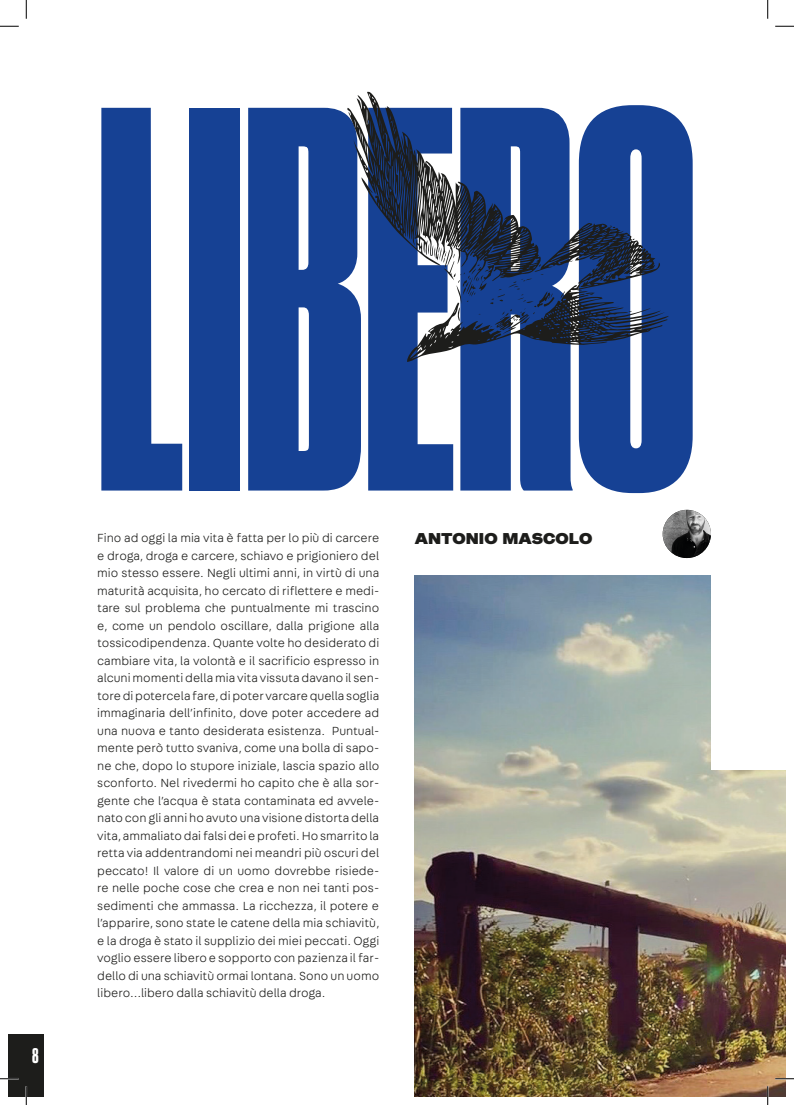
<style>
.page{position:relative;width:794px;height:1105px;background:#fff}
.page>*{position:absolute;margin:0;border:0;box-sizing:border-box;transform-origin:0 0}
.t1{font:514.5px "Druk X Condensed Super";color:#164194}
.t2{font:500 20px "Druk";color:#fff}
.t3{font:800 15px "Mint Grotesk";color:#1d1d1b}
.t4{font:300 12.5px/17.5px "Fabriga";color:#1d1d1b;text-align:justify}
</style>
<div class="page">
<div style="left:9px;top:1034px;width:35px;height:62px;background:#1d1d1b"></div>
<img style="left:414px;top:575px;width:371px;height:521px">
<svg style="left:347px;top:91px;width:321px;height:271px"></svg>
<div style="left:710px;top:565px;width:75px;height:204px;background:#fff"></div>
<img style="left:662px;top:510px;width:48px;height:48px;border-radius:24px">
<svg style="left:0;top:25px;width:19px;height:2px"></svg>
<svg style="left:775px;top:25px;width:18px;height:2px"></svg>
<svg style="left:0;top:1078px;width:19px;height:1px"></svg>
<svg style="left:774px;top:1078px;width:19px;height:1px"></svg>
<svg style="left:25px;top:0;width:2px;height:19px"></svg>
<svg style="left:25px;top:1086px;width:2px;height:19px"></svg>
<svg style="left:767px;top:0;width:1px;height:19px"></svg>
<svg style="left:766px;top:1086px;width:2px;height:19px"></svg>
<h2 class="t2" style="left:32px;top:1042px;width:8px">8</h2>
<p class="t1" style="left:97px;top:4px;width:600px">LIBERO</p>
<p class="t4" style="left:97px;top:529px;width:283px">Fino ad oggi la mia vita è fatta per lo più di carcere e droga, droga e carcere, schiavo e prigioniero del mio stesso essere. Negli ultimi anni, in virtù di una maturità acquisita, ho cercato di riflettere e medi&shy;tare sul problema che puntualmente mi trascino e, come un pendolo oscillare, dalla prigione alla tossicodipendenza. Quante volte ho desiderato di cambiare vita, la volontà e il sacrificio espresso in alcuni momenti della mia vita vissuta davano il sen&shy;tore di potercela fare, di poter varcare quella soglia immaginaria dell’infinito, dove poter accedere ad una nuova e tanto desiderata esistenza. Puntual&shy;mente però tutto svaniva, come una bolla di sapo&shy;ne che, dopo lo stupore iniziale, lascia spazio allo sconforto. Nel rivedermi ho capito che è alla sor&shy;gente che l’acqua è stata contaminata ed avvele&shy;nato con gli anni ho avuto una visione distorta della vita, ammaliato dai falsi dei e profeti. Ho smarrito la retta via addentrandomi nei meandri più oscuri del peccato! Il valore di un uomo dovrebbe risiede&shy;re nelle poche cose che crea e non nei tanti pos&shy;sedimenti che ammassa. La ricchezza, il potere e l’apparire, sono state le catene della mia schiavitù, e la droga è stato il supplizio dei miei peccati. Oggi voglio essere libero e sopporto con pazienza il far&shy;dello di una schiavitù ormai lontana. Sono un uomo libero…libero dalla schiavitù della droga.</p>
<p class="t3" style="left:414px;top:529px;width:179px">ANTONIO MASCOLO</p>
</div>
